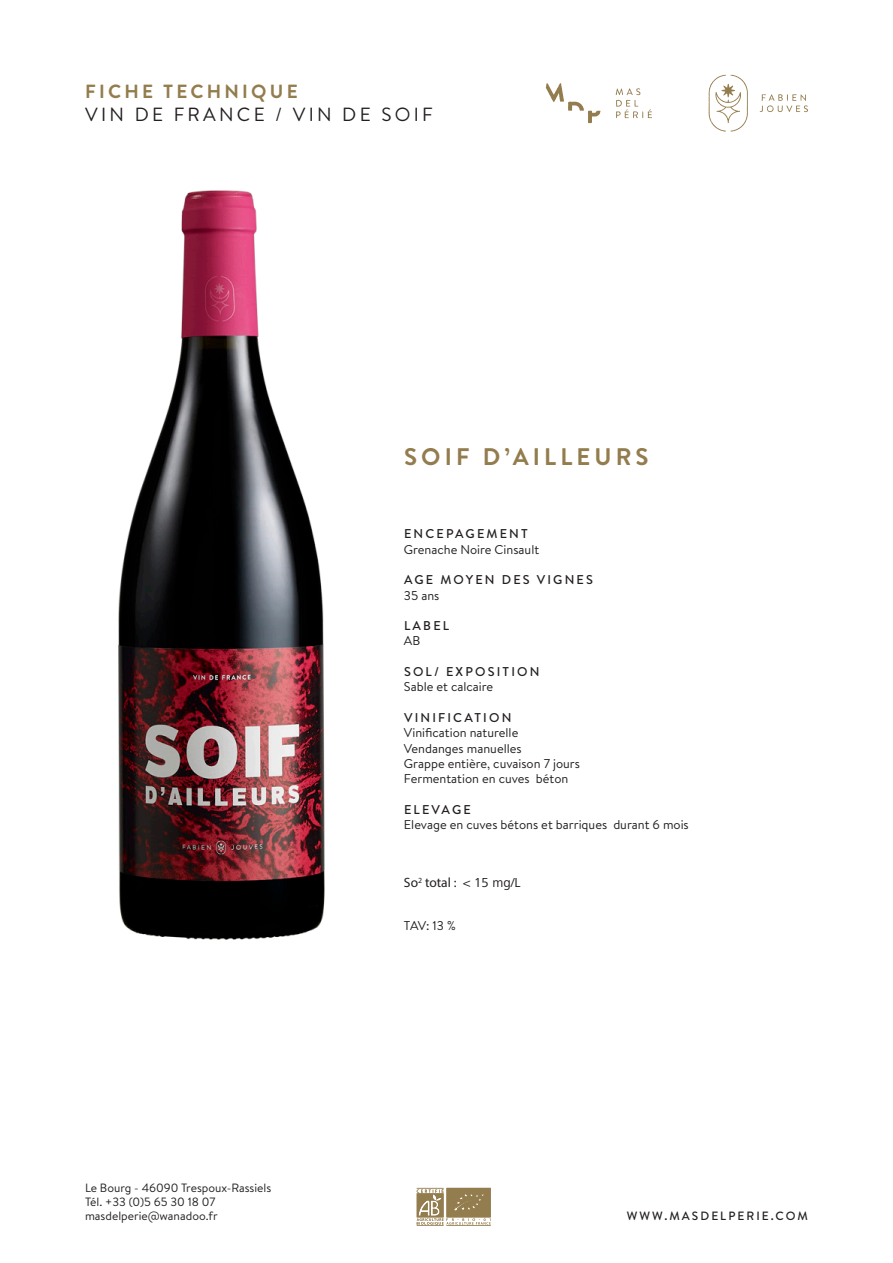
<style>
.page{position:relative;width:893px;height:1263px;background:#fff}
.page>*{position:absolute;margin:0;border:0;box-sizing:border-box;transform-origin:0 0}
.t1{font:700 24px "Brandon Text";letter-spacing:.17em;color:#937c4d}
.t2{font:19.05px "Brandon Text";letter-spacing:.17em;color:#231f20}
.t3{font:700 19.05px "Brandon Text";letter-spacing:.17em;color:#937c4d}
.t4{font:13.5px "Myriad Pro";color:#231f20}
.t5{font:12.75px "Brandon Text";color:#231f20}
.t6{font:500 12.75px "Brandon Text";letter-spacing:.17em;color:#231f20}
.t7{font:12px "Brandon Text";color:#231f20}
.t8{font:500 12px "Brandon Text";letter-spacing:.17em;color:#231f20}
.s1{font-family:"Frutiger Next LTW1 G"}
</style>
<div class="page">
<svg style="left:709px;top:75px;width:39px;height:57px"></svg>
<svg style="left:760px;top:94px;width:48px;height:18px"></svg>
<svg style="left:616px;top:88px;width:36px;height:30px"></svg>
<svg style="left:546px;top:83px;width:54px;height:40px"></svg>
<svg style="left:417px;top:1188px;width:74px;height:38px"></svg>
<img style="left:118px;top:191px;width:207px;height:748px">
<p class="t3" style="left:85px;top:79px;width:214px">FICHE TECHNIQUE</p>
<p class="t2" style="left:85px;top:102px;width:349px">VIN DE FRANCE / VIN DE SOIF</p>
<p class="t1" style="left:404px;top:440px;width:246px">SOIF D’AILLEURS</p>
<p class="t6" style="left:404px;top:525px;width:125px">ENCEPAGEMENT</p>
<p class="t5" style="left:404px;top:540px;width:137px">Grenache Noire Cinsault</p>
<p class="t6" style="left:404px;top:571px;width:190px">AGE MOYEN DES VIGNES</p>
<p class="t5" style="left:404px;top:586px;width:37px">35 ans</p>
<p class="t6" style="left:404px;top:617px;width:47px">LABEL</p>
<p class="t5" style="left:404px;top:632px;width:18px">AB</p>
<p class="t6" style="left:404px;top:663px;width:137px">SOL/ EXPOSITION</p>
<p class="t5" style="left:404px;top:678px;width:91px">Sable et calcaire</p>
<p class="t6" style="left:404px;top:709px;width:109px">VINIFICATION</p>
<p class="t5" style="left:404px;top:724px;width:116px">Vinification naturelle</p>
<p class="t5" style="left:404px;top:739px;width:119px">Vendanges manuelles</p>
<p class="t5" style="left:404px;top:755px;width:178px">Grappe entière, cuvaison 7 jours</p>
<p class="t5" style="left:404px;top:770px;width:166px">Fermentation en cuves béton</p>
<p class="t6" style="left:404px;top:800px;width:68px">ELEVAGE</p>
<p class="t5" style="left:404px;top:816px;width:286px">Elevage en cuves bétons et barriques durant 6 mois</p>
<p class="t7" style="left:85px;top:1179px;width:188px">Le Bourg - 46090 Trespoux-Rassiels</p>
<p class="t7" style="left:85px;top:1194px;width:132px">Tél. +33 (0)5 65 30 18 07</p>
<p class="t7" style="left:85px;top:1208px;width:134px">masdelperie@wanadoo.fr</p>
<p class="t4" style="left:404px;top:874px;width:118px">So<sup>2</sup> total : <span class="s1">&lt; 15 mg/L</span></p>
<p class="t5" style="left:404px;top:917px;width:53px">TAV: 13 %</p>
<p class="t8" style="left:627px;top:1208px;width:182px">WWW.MASDELPERIE.COM</p>
</div>
